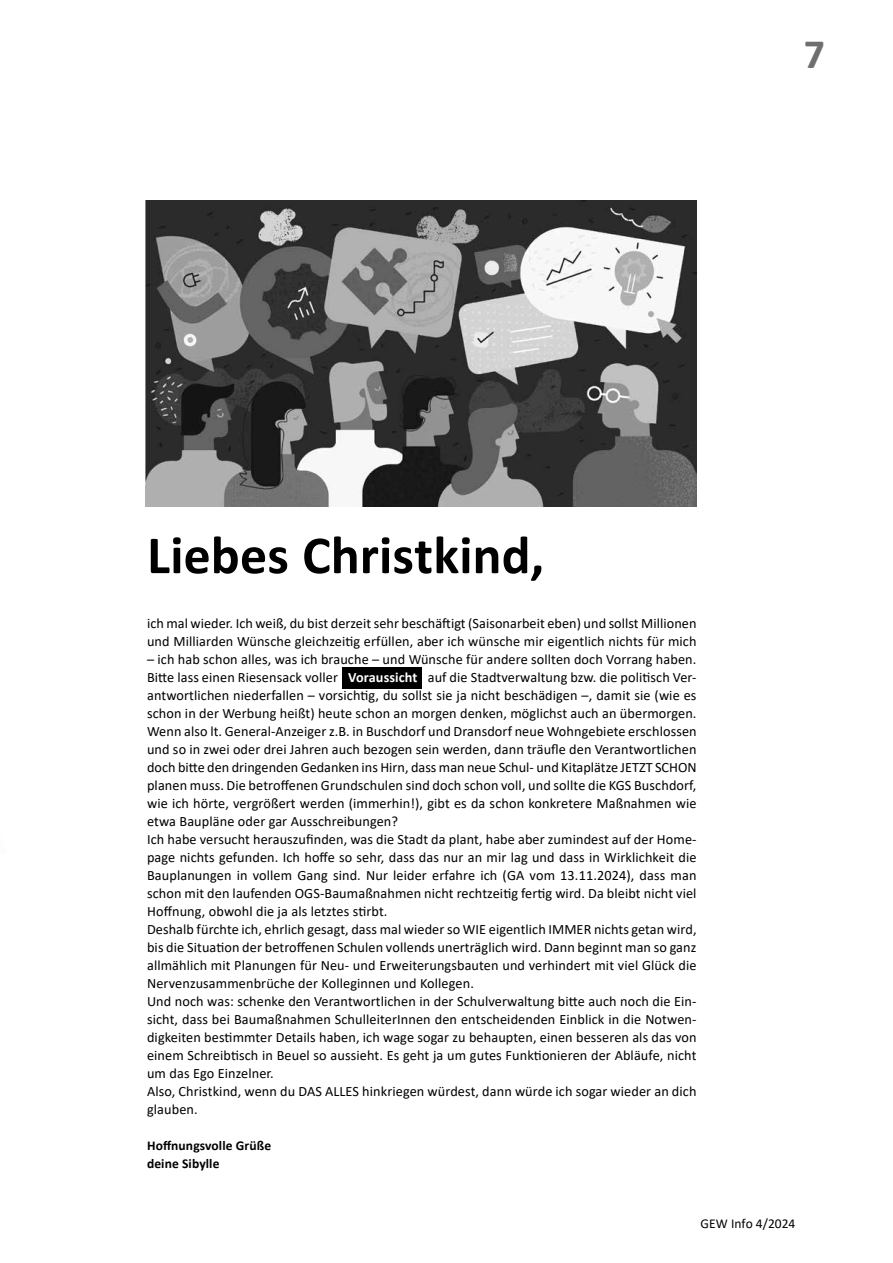
<style>
.page{position:relative;width:893px;height:1263px;background:#fff}
.page>*{position:absolute;margin:0;border:0;box-sizing:border-box;transform-origin:0 0}
.t1{font:700 54px "Calibri";color:#000}
.t2{font:700 42px "Calibri";color:#706f6f}
.t3{font:14.25px/18px "Calibri";letter-spacing:.01em;color:#000}
.t4{font:700 13.5px/18px "Calibri";letter-spacing:.01em;color:#000}
.t5{font:13.5px "Calibri";letter-spacing:.005em;color:#000}
.s1{font-weight:700;color:#fff}
</style>
<div class="page">
<img style="left:146px;top:201px;width:550px;height:306px">
<div style="left:342px;top:667px;width:80px;height:22px;background:#000"></div>
<h2 class="t2" style="left:804px;top:24px;width:23px">7</h2>
<h1 class="t1" style="left:147px;top:517px;width:399px">Liebes Christkind,</h1>
<p class="t3" style="left:147px;top:614px;width:551px">ich mal wieder. Ich weiß, du bist derzeit sehr beschäftigt (Saisonarbeit eben) und sollst Millionen und Milliarden Wünsche gleichzeitig erfüllen, aber ich wünsche mir eigentlich nichts für mich</p>
<p class="t3" style="left:147px;top:650px;width:551px">– ich hab schon alles, was ich brauche – und Wünsche für andere sollten doch Vorrang haben.<br>Bitte lass einen Riesensack voller <span class="s1">Voraussicht</span> auf die Stadtverwaltung bzw. die politisch Ver&shy;antwortlichen niederfallen – vorsichtig, du sollst sie ja nicht beschädigen –, damit sie (wie es schon in der Werbung heißt) heute schon an morgen denken, möglichst auch an übermorgen.<br>Wenn also lt. General-Anzeiger z.B. in Buschdorf und Dransdorf neue Wohngebiete erschlossen und so in zwei oder drei Jahren auch bezogen sein werden, dann träufle den Verantwortlichen doch bitte den dringenden Gedanken ins Hirn, dass man neue Schul- und Kitaplätze JETZT SCHON planen muss. Die betroffenen Grundschulen sind doch schon voll, und sollte die KGS Buschdorf, wie ich hörte, vergrößert werden (immerhin!), gibt es da schon konkretere Maßnahmen wie etwa Baupläne oder gar Ausschreibungen?<br>Ich habe versucht herauszufinden, was die Stadt da plant, habe aber zumindest auf der Home&shy;page nichts gefunden. Ich hoffe so sehr, dass das nur an mir lag und dass in Wirklichkeit die Bauplanungen in vollem Gang sind. Nur leider erfahre ich (GA vom 13.11.2024), dass man schon mit den laufenden OGS-Baumaßnahmen nicht rechtzeitig fertig wird. Da bleibt nicht viel Hoffnung, obwohl die ja als letztes stirbt.<br>Deshalb fürchte ich, ehrlich gesagt, dass mal wieder so WIE eigentlich IMMER nichts getan wird, bis die Situation der betroffenen Schulen vollends unerträglich wird. Dann beginnt man so ganz allmählich mit Planungen für Neu- und Erweiterungsbauten und verhindert mit viel Glück die Nervenzusammenbrüche der Kolleginnen und Kollegen.<br>Und noch was: schenke den Verantwortlichen in der Schulverwaltung bitte auch noch die Ein&shy;sicht, dass bei Baumaßnahmen SchulleiterInnen den entscheidenden Einblick in die Notwen&shy;digkeiten bestimmter Details haben, ich wage sogar zu behaupten, einen besseren als das von einem Schreibtisch in Beuel so aussieht. Es geht ja um gutes Funktionieren der Abläufe, nicht um das Ego Einzelner.<br>Also, Christkind, wenn du DAS ALLES hinkriegen würdest, dann würde ich sogar wieder an dich glauben.</p>
<p class="t4" style="left:147px;top:1137px;width:126px">Hoffnungsvolle Grüße deine Sibylle</p>
<p class="t5" style="left:700px;top:1214px;width:96px">GEW Info 4/2024</p>
</div>
